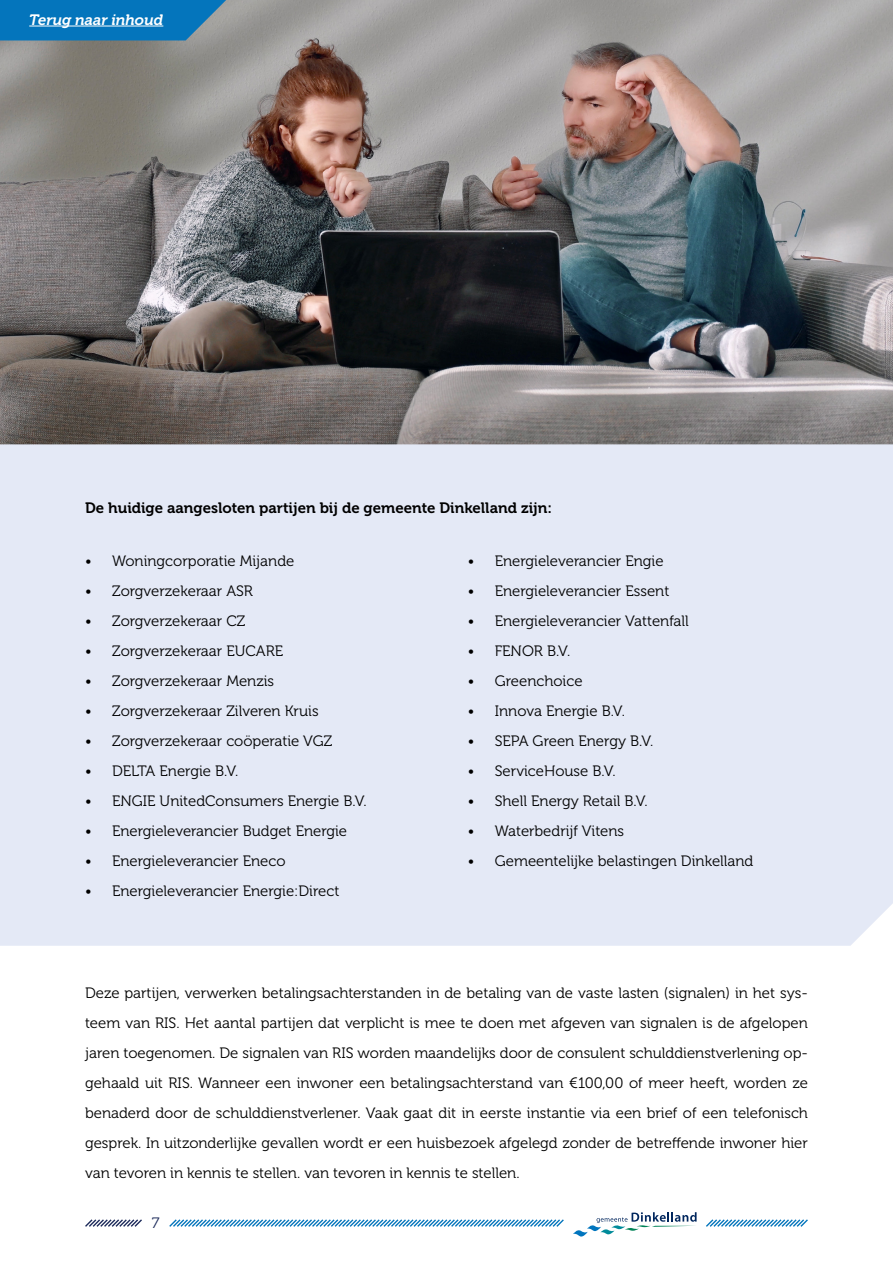
<style>
.page{position:relative;width:893px;height:1263px;background:#fff}
.page>*{position:absolute;margin:0;border:0;box-sizing:border-box;transform-origin:0 0}
.t1{font:15px/30px "Museo 300";color:#000;text-align:justify}
.t2{font:15px "Museo 700";color:#000}
.t3{font:italic 15px "Museo 700";color:#fff}
.t4{font:15px "Museo 300";color:#1d2b5b}
</style>
<div class="page">
<img style="left:0;top:0;width:893px;height:444px">
<div style="left:0;top:444px;width:893px;height:502px;background:#e4e9f6"></div>
<svg style="left:169px;top:1219px;width:395px;height:8px"></svg>
<svg style="left:85px;top:1219px;width:57px;height:8px"></svg>
<svg style="left:706px;top:1219px;width:102px;height:8px"></svg>
<svg style="left:0;top:0;width:226px;height:40px;background:#1379b9"></svg>
<hr style="left:29px;top:26px;width:134px;height:1px;background:#fff">
<svg style="left:573px;top:1212px;width:124px;height:24px"></svg>
<p class="t3" style="left:29px;top:11px;width:136px">Terug naar inhoud</p>
<p class="t2" style="left:85px;top:499px;width:468px">De huidige aangesloten partijen bij de gemeente Dinkelland zijn:</p>
<p class="t1" style="left:85px;top:546px;width:211px">• Woningcorporatie Mijande</p>
<p class="t1" style="left:85px;top:576px;width:169px">• Zorgverzekeraar ASR</p>
<p class="t1" style="left:85px;top:606px;width:162px">• Zorgverzekeraar CZ</p>
<p class="t1" style="left:85px;top:636px;width:200px">• Zorgverzekeraar EUCARE</p>
<p class="t1" style="left:85px;top:666px;width:191px">• Zorgverzekeraar Menzis</p>
<p class="t1" style="left:85px;top:696px;width:235px">• Zorgverzekeraar Zilveren Kruis</p>
<p class="t1" style="left:85px;top:726px;width:249px">• Zorgverzekeraar coöperatie VGZ</p>
<p class="t1" style="left:85px;top:756px;width:155px">• DELTA Energie B.V.</p>
<p class="t1" style="left:85px;top:786px;width:283px">• ENGIE UnitedConsumers Energie B.V.</p>
<p class="t1" style="left:85px;top:816px;width:264px">• Energieleverancier Budget Energie</p>
<p class="t1" style="left:85px;top:846px;width:202px">• Energieleverancier Eneco</p>
<p class="t1" style="left:85px;top:876px;width:256px">• Energieleverancier Energie:Direct</p>
<p class="t1" style="left:468px;top:546px;width:197px">• Energieleverancier Engie</p>
<p class="t1" style="left:468px;top:576px;width:203px">• Energieleverancier Essent</p>
<p class="t1" style="left:468px;top:606px;width:223px">• Energieleverancier Vattenfall</p>
<p class="t1" style="left:468px;top:636px;width:104px">• FENOR B.V.</p>
<p class="t1" style="left:468px;top:666px;width:116px">• Greenchoice</p>
<p class="t1" style="left:468px;top:696px;width:159px">• Innova Energie B.V.</p>
<p class="t1" style="left:468px;top:726px;width:187px">• SEPA Green Energy B.V.</p>
<p class="t1" style="left:468px;top:756px;width:149px">• ServiceHouse B.V.</p>
<p class="t1" style="left:468px;top:786px;width:181px">• Shell Energy Retail B.V.</p>
<p class="t1" style="left:468px;top:816px;width:158px">• Waterbedrijf Vitens</p>
<p class="t1" style="left:468px;top:846px;width:287px">• Gemeentelijke belastingen Dinkelland</p>
<p class="t1" style="left:85px;top:978px;width:724px">Deze partijen, verwerken betalingsachterstanden in de betaling van de vaste lasten (signalen) in het sys&shy;teem van RIS. Het aantal partijen dat verplicht is mee te doen met afgeven van signalen is de afgelopen jaren toegenomen. De signalen van RIS worden maandelijks door de consulent schulddienstverlening op&shy;gehaald uit RIS. Wanneer een inwoner een betalingsachterstand van €100,00 of meer heeft, worden ze benaderd door de schulddienstverlener. Vaak gaat dit in eerste instantie via een brief of een telefonisch gesprek. In uitzonderlijke gevallen wordt er een huisbezoek afgelegd zonder de betreffende inwoner hier van tevoren in kennis te stellen. van tevoren in kennis te stellen.</p>
<p class="t4" style="left:152px;top:1215px;width:9px">7</p>
</div>
